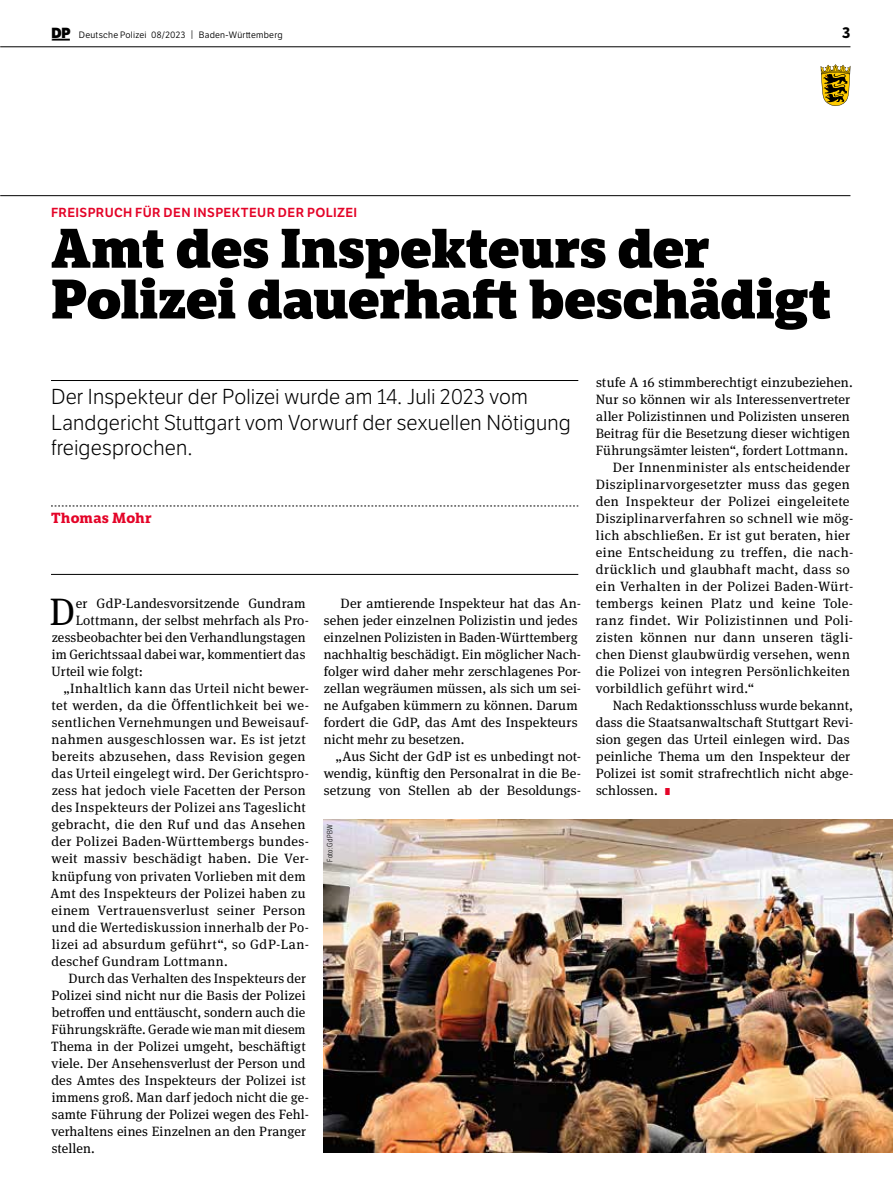
<style>
.page{position:relative;width:893px;height:1191px;background:#fff}
.page>*{position:absolute;margin:0;border:0;box-sizing:border-box;transform-origin:0 0}
.t1{font:800 54px/50.7px "LFT Etica Sheriff";letter-spacing:-.01em;color:#000}
.t2{font:38.25px "Meta Serif Pro";color:#000}
.t3{font:21px/25.5px "LFT Etica Lt";letter-spacing:.01em;color:#000}
.t4{font:700 15px "LFT Etica";color:#000}
.t5{font:700 14.25px "LFT Etica Sheriff";letter-spacing:.015em;color:#e40428}
.t6{font:13.5px/17px "Meta Serif Pro";letter-spacing:.015em;color:#000}
.t7{font:13.5px "Meta Serif Pro";letter-spacing:.035em;color:#000}
.t8{font:13.5px "Meta Serif Pro";letter-spacing:-.005em;color:#000}
.t9{font:12.75px "LFT Etica SB";letter-spacing:.03em;color:#e40428}
.t10{font:9px "LFT Etica Bk";letter-spacing:.025em;color:#000}
.t11{font:300 7.5px "LFT Etica Condensed";letter-spacing:.02em;color:#000}
.s1{font-family:"LFT Etica XB";font-size:14.25px}
.s2{font-size:9.3px}
.s3{font-family:"LFT Etica XB";font-size:9.75px;color:#e40428}
</style>
<div class="page">
<hr style="left:0;top:195px;width:850px;height:1px;background:#000">
<hr style="left:0;top:47px;width:850px;height:1px;background:#000">
<svg style="left:52px;top:39px;width:18px;height:2px"></svg>
<svg style="left:821px;top:64px;width:29px;height:42px"></svg>
<img style="left:323px;top:819px;width:570px;height:333px">
<hr style="left:51px;top:380px;width:527px;height:1px;background:#000">
<svg style="left:51px;top:506px;width:527px;height:1px"></svg>
<hr style="left:51px;top:574px;width:527px;height:1px;background:#000">
<p class="t10" style="left:52px;top:29px;width:233px"><span class="s1">DP</span> Deutsche Polizei 08/2023 <span class="s2">|</span> Baden-Württemberg</p>
<p class="t4" style="left:842px;top:23px;width:10px">3</p>
<p class="t9" style="left:51px;top:205px;width:308px">FREISPRUCH FÜR DEN INSPEKTEUR DER POLIZEI</p>
<h1 class="t1" style="left:51px;top:223px;width:782px">Amt des Inspekteurs der<br>Polizei dauerhaft beschädigt</h1>
<h3 class="t3" style="left:51px;top:385px;width:521px">Der Inspekteur der Polizei wurde am 14. Juli 2023 vom<br>Landgericht Stuttgart vom Vorwurf der sexuellen Nötigung freigesprochen.</h3>
<p class="t5" style="left:51px;top:509px;width:102px">Thomas Mohr</p>
<h2 class="t2" style="left:50px;top:584px;width:27px">D</h2>
<p class="t6" style="left:76px;top:594px;width:231px">er GdP-Landesvorsitzende Gundram</p>
<p class="t6" style="left:76px;top:611px;width:235px">Lottmann, der selbst mehrfach als Pro-</p>
<p class="t6" style="left:52px;top:628px;width:255px">zessbeobachter bei den Verhandlungstagen</p>
<p class="t6" style="left:52px;top:645px;width:255px">im Gerichtssaal dabei war, kommentiert das</p>
<p class="t8" style="left:52px;top:662px;width:93px">Urteil wie folgt:</p>
<p class="t7" style="left:63px;top:679px;width:247px">„Inhaltlich kann das Urteil nicht bewer-</p>
<p class="t6" style="left:52px;top:696px;width:259px">tet werden, da die Öffentlichkeit bei we-</p>
<p class="t6" style="left:52px;top:713px;width:259px">sentlichen Vernehmungen und Beweisauf-</p>
<p class="t6" style="left:52px;top:730px;width:256px">nahmen ausgeschlossen war. Es ist jetzt</p>
<p class="t6" style="left:52px;top:747px;width:255px">bereits abzusehen, dass Revision gegen</p>
<p class="t6" style="left:52px;top:764px;width:259px">das Urteil eingelegt wird. Der Gerichtspro-</p>
<p class="t6" style="left:52px;top:781px;width:255px">zess hat jedoch viele Facetten der Person</p>
<p class="t6" style="left:52px;top:798px;width:256px">des Inspekteurs der Polizei ans Tageslicht</p>
<p class="t6" style="left:51px;top:815px;width:256px">gebracht, die den Ruf und das Ansehen</p>
<p class="t6" style="left:52px;top:832px;width:259px">der Polizei Baden-Württembergs bundes-</p>
<p class="t6" style="left:52px;top:849px;width:259px">weit massiv beschädigt haben. Die Ver-</p>
<p class="t6" style="left:52px;top:866px;width:255px">knüpfung von privaten Vorlieben mit dem</p>
<p class="t6" style="left:50px;top:883px;width:257px">Amt des Inspekteurs der Polizei haben zu</p>
<p class="t6" style="left:52px;top:900px;width:256px">einem Vertrauensverlust seiner Person</p>
<p class="t6" style="left:52px;top:917px;width:259px">und die Wertediskussion innerhalb der Po-</p>
<p class="t7" style="left:52px;top:934px;width:259px">lizei ad absurdum geführt“, so GdP-Lan-</p>
<p class="t6" style="left:52px;top:951px;width:178px">deschef Gundram Lottmann.</p>
<p class="t6" style="left:69px;top:968px;width:239px">Durch das Verhalten des Inspekteurs der</p>
<p class="t6" style="left:51px;top:985px;width:256px">Polizei sind nicht nur die Basis der Polizei</p>
<p class="t6" style="left:52px;top:1002px;width:255px">betroffen und enttäuscht, sondern auch die</p>
<p class="t6" style="left:51px;top:1019px;width:256px">Führungskräfte. Gerade wie man mit diesem</p>
<p class="t6" style="left:51px;top:1036px;width:256px">Thema in der Polizei umgeht, beschäftigt</p>
<p class="t6" style="left:51px;top:1053px;width:256px">viele. Der Ansehensverlust der Person und</p>
<p class="t6" style="left:52px;top:1070px;width:256px">des Amtes des Inspekteurs der Polizei ist</p>
<p class="t6" style="left:52px;top:1087px;width:259px">immens groß. Man darf jedoch nicht die ge-</p>
<p class="t6" style="left:52px;top:1104px;width:259px">samte Führung der Polizei wegen des Fehl-</p>
<p class="t6" style="left:51px;top:1121px;width:256px">verhaltens eines Einzelnen an den Pranger</p>
<p class="t6" style="left:52px;top:1138px;width:45px">stellen.</p>
<p class="t6" style="left:324px;top:594px;width:259px;text-indent:17px">Der amtierende Inspekteur hat das An&shy;sehen jeder einzelnen Polizistin und jedes einzelnen Polizisten in Baden-Württemberg nachhaltig beschädigt. Ein möglicher Nach&shy;folger wird daher mehr zerschlagenes Por&shy;zellan wegräumen müssen, als sich um sei&shy;ne Aufgaben kümmern zu können. Darum fordert die GdP, das Amt des Inspekteurs nicht mehr zu besetzen.</p>
<p class="t6" style="left:324px;top:747px;width:259px;text-align:justify;text-indent:12px">„Aus Sicht der GdP ist es unbedingt not&shy;wendig, künftig den Personalrat in die Be&shy;setzung von Stellen ab der Besoldungs-</p>
<p class="t11" style="left:326px;top:861px;width:39px;rotate:-90deg">Foto: GdP BW</p>
<p class="t6" style="left:596px;top:373px;width:258px">stufe A 16 stimmberechtigt einzubeziehen.</p>
<p class="t6" style="left:596px;top:390px;width:256px">Nur so können wir als Interessenvertreter</p>
<p class="t6" style="left:596px;top:407px;width:255px">aller Polizistinnen und Polizisten unseren</p>
<p class="t6" style="left:596px;top:424px;width:256px">Beitrag für die Besetzung dieser wichtigen</p>
<p class="t6" style="left:596px;top:441px;width:254px">Führungsämter leisten“, fordert Lottmann.</p>
<p class="t6" style="left:613px;top:458px;width:239px">Der Innenminister als entscheidender</p>
<p class="t6" style="left:596px;top:475px;width:256px">Disziplinarvorgesetzter muss das gegen</p>
<p class="t6" style="left:596px;top:492px;width:255px">den Inspekteur der Polizei eingeleitete</p>
<p class="t6" style="left:596px;top:509px;width:259px">Disziplinarverfahren so schnell wie mög-</p>
<p class="t6" style="left:596px;top:526px;width:256px">lich abschließen. Er ist gut beraten, hier</p>
<p class="t6" style="left:596px;top:543px;width:259px">eine Entscheidung zu treffen, die nach-</p>
<p class="t6" style="left:596px;top:560px;width:255px">drücklich und glaubhaft macht, dass so</p>
<p class="t6" style="left:596px;top:577px;width:259px">ein Verhalten in der Polizei Baden-Würt-</p>
<p class="t6" style="left:596px;top:594px;width:259px">tembergs keinen Platz und keine Tole-</p>
<p class="t7" style="left:596px;top:611px;width:259px">ranz findet. Wir Polizistinnen und Poli-</p>
<p class="t6" style="left:596px;top:628px;width:259px">zisten können nur dann unseren tägli-</p>
<p class="t6" style="left:596px;top:645px;width:256px">chen Dienst glaubwürdig versehen, wenn</p>
<p class="t6" style="left:596px;top:662px;width:256px">die Polizei von integren Persönlichkeiten</p>
<p class="t6" style="left:596px;top:679px;width:160px">vorbildlich geführt wird.“</p>
<p class="t6" style="left:613px;top:696px;width:242px">Nach Redaktionsschluss wurde bekannt,</p>
<p class="t6" style="left:596px;top:713px;width:259px">dass die Staatsanwaltschaft Stuttgart Revi-</p>
<p class="t6" style="left:596px;top:730px;width:255px">sion gegen das Urteil einlegen wird. Das</p>
<p class="t6" style="left:596px;top:747px;width:256px">peinliche Thema um den Inspekteur der</p>
<p class="t6" style="left:596px;top:764px;width:259px">Polizei ist somit strafrechtlich nicht abge-</p>
<p class="t6" style="left:596px;top:781px;width:76px">schlossen. <span class="s3">I</span></p>
</div>
